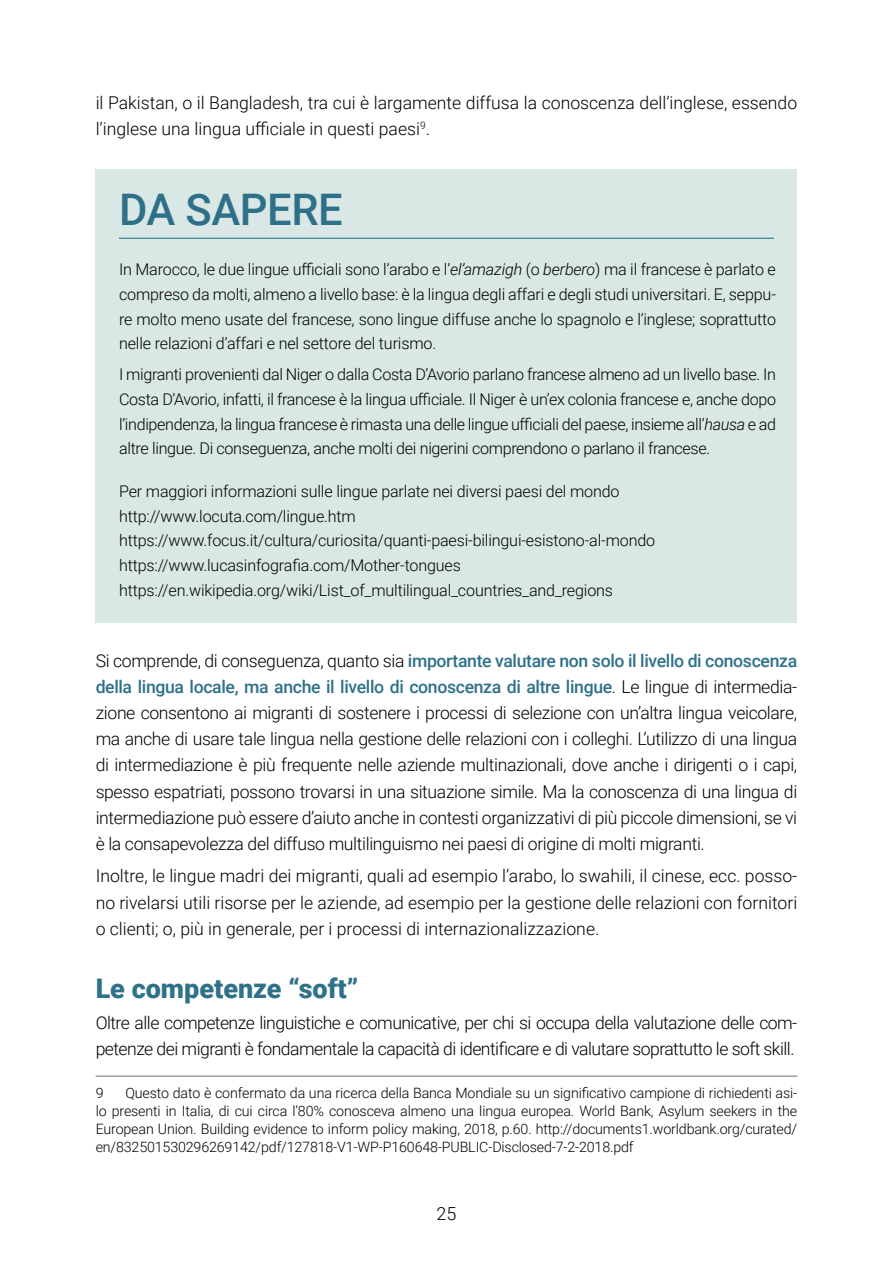
<style>
.page{position:relative;width:893px;height:1263px;background:#fff}
.page>*{position:absolute;margin:0;border:0;box-sizing:border-box;transform-origin:0 0}
.t1{font:500 43.5px "Roboto";letter-spacing:-.01em;color:#2f7089}
.t2{font:900 27px "Roboto";color:#30718a}
.t3{font:300 18px "Roboto";color:#000}
.t4{font:300 17.7px/26.1px "Roboto";letter-spacing:-.02em;color:#000;text-align:justify}
.t5{font:300 17.7px/26.1px "Roboto";color:#000}
.t6{font:300 16.2px/24.8px "Roboto";letter-spacing:-.01em;color:#000;text-align:justify}
.t7{font:300 14.25px/18px "Roboto";letter-spacing:-.01em;color:#000;text-align:justify}
.s1{font-style:italic}
.s2{font-weight:500;color:#30718a}
</style>
<div class="page">
<div style="left:96px;top:169px;width:701px;height:90px;background:#d9e7e5"></div>
<hr style="left:119px;top:238px;width:655px;height:1px;background:#2f7089">
<div style="left:96px;top:240px;width:701px;height:137px;background:#d9e7e5"></div>
<div style="left:96px;top:345px;width:701px;height:137px;background:#d9e7e5"></div>
<div style="left:96px;top:462px;width:701px;height:62px;background:#d9e7e5"></div>
<div style="left:96px;top:511px;width:701px;height:63px;background:#d9e7e5"></div>
<div style="left:96px;top:560px;width:701px;height:63px;background:#d9e7e5"></div>
<hr style="left:96px;top:1075px;width:701px;height:2px;background:#878786">
<p class="t5" style="left:96px;top:89px;width:703px">il Pakistan, o il Bangladesh, tra cui è largamente diffusa la conoscenza dell’inglese, essendo l’inglese una lingua ufficiale in questi paesi<sup>9</sup>.</p>
<h1 class="t1" style="left:119px;top:179px;width:225px">DA SAPERE</h1>
<p class="t6" style="left:119px;top:256px;width:658px">In Marocco, le due lingue ufficiali sono l’arabo e l’<span class="s1">el’amazigh</span> (o <span class="s1">berbero</span>) ma il francese è parlato e compreso da molti, almeno a livello base: è la lingua degli affari e degli studi universitari. E, seppu&shy;re molto meno usate del francese, sono lingue diffuse anche lo spagnolo e l’inglese; soprattutto nelle relazioni d’affari e nel settore del turismo.</p>
<p class="t6" style="left:119px;top:361px;width:658px">I migranti provenienti dal Niger o dalla Costa D’Avorio parlano francese almeno ad un livello base. In Costa D’Avorio, infatti, il francese è la lingua ufficiale. Il Niger è un’ex colonia francese e, anche dopo l’indipendenza, la lingua francese è rimasta una delle lingue ufficiali del paese, insieme all’<span class="s1">hausa</span> e ad altre lingue. Di conseguenza, anche molti dei nigerini comprendono o parlano il francese.</p>
<p class="t6" style="left:119px;top:478px;width:538px;text-align:left">Per maggiori informazioni sulle lingue parlate nei diversi paesi del mondo http://www.locuta.com/lingue.htm https://www.focus.it/cultura/curiosita/quanti-paesi-bilingui-esistono-al-mondo https://www.lucasinfografia.com/Mother-tongues https://en.wikipedia.org/wiki/List_of_multilingual_countries_and_regions</p>
<p class="t4" style="left:96px;top:647px;width:703px">Si comprende, di conseguenza, quanto sia <span class="s2">importante valutare non solo il livello di conoscenza della lingua locale, ma anche il livello di conoscenza di altre lingue</span>. Le lingue di intermedia&shy;zione consentono ai migranti di sostenere i processi di selezione con un’altra lingua veicolare, ma anche di usare tale lingua nella gestione delle relazioni con i colleghi. L’utilizzo di una lingua di intermediazione è più frequente nelle aziende multinazionali, dove anche i dirigenti o i capi, spesso espatriati, possono trovarsi in una situazione simile. Ma la conoscenza di una lingua di intermediazione può essere d’aiuto anche in contesti organizzativi di più piccole dimensioni, se vi è la consapevolezza del diffuso multilinguismo nei paesi di origine di molti migranti.</p>
<p class="t4" style="left:96px;top:862px;width:703px">Inoltre, le lingue madri dei migranti, quali ad esempio l’arabo, lo swahili, il cinese, ecc. posso&shy;no rivelarsi utili risorse per le aziende, ad esempio per la gestione delle relazioni con fornitori o clienti; o, più in generale, per i processi di internazionalizzazione.</p>
<h2 class="t2" style="left:96px;top:970px;width:264px">Le competenze “soft”</h2>
<p class="t4" style="left:96px;top:1009px;width:703px">Oltre alle competenze linguistiche e comunicative, per chi si occupa della valutazione delle com&shy;petenze dei migranti è fondamentale la capacità di identificare e di valutare soprattutto le soft skill.</p>
<p class="t7" style="left:96px;top:1084px;width:9px">9</p>
<p class="t7" style="left:96px;top:1084px;width:703px;text-indent:30px">Questo dato è confermato da una ricerca della Banca Mondiale su un significativo campione di richiedenti asi&shy;lo presenti in Italia, di cui circa l’80% conosceva almeno una lingua europea. World Bank, Asylum seekers in the European Union. Building evidence to inform policy making, 2018, p.60. http://documents1.worldbank.org/curated/ en/832501530296269142/pdf/127818-V1-WP-P160648-PUBLIC-Disclosed-7-2-2018.pdf</p>
<p class="t3" style="left:436px;top:1201px;width:21px">25</p>
</div>
